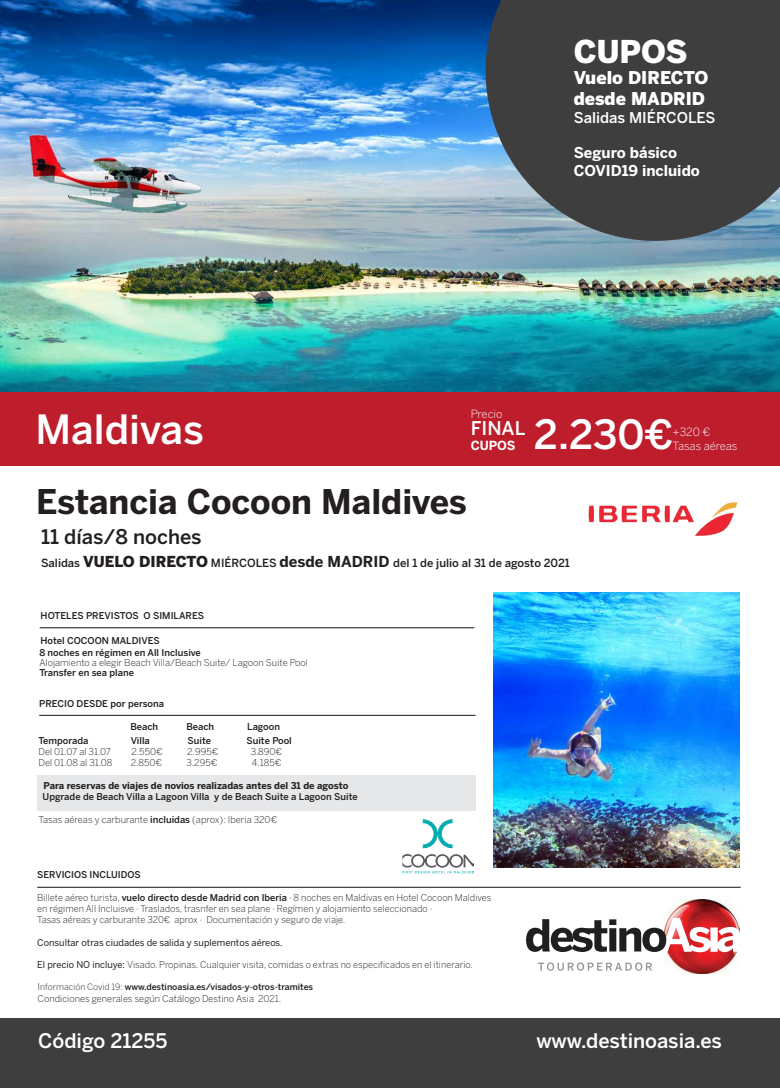
<style>
.page{position:relative;width:780px;height:1088px;background:#fff}
.page>*{position:absolute;margin:0;border:0;box-sizing:border-box;transform-origin:0 0}
.t1{font:500 40px "Benton Sans";color:#fff}
.t2{font:700 33.75px "Benton Sans";color:#231f20}
.t3{font:900 31.25px "Benton Sans";letter-spacing:-.005em;color:#fff}
.t4{font:500 20px "Benton Sans";color:#fff}
.t5{font:500 20px "Benton Sans";color:#231f20}
.t6{font:500 18.75px "Benton Sans";color:#fff}
.t7{font:900 17.5px/21px "Benton Sans";color:#fff}
.t8{font:700 14.88px/17.8px "Benton Sans";color:#fff}
.t9{font:500 14.88px "Benton Sans";color:#fff}
.t10{font:700 12.5px "Benton Sans";letter-spacing:-.005em;color:#fff}
.t11{font:500 11.25px "Benton Sans";color:#231f20}
.t12{font:300 11.25px "Benton Sans";color:#fff}
.t13{font:300 9.38px/11.2px "Benton Sans";color:#231f20}
.t14{font:500 9.38px "Benton Sans";color:#231f20}
.t15{font:700 9.38px "Benton Sans";color:#231f20}
.t16{font:9.38px "Benton Sans";color:#231f20}
.t17{font:500 8.75px "Benton Sans";color:#231f20}
.s1{font-weight:900;font-size:15px}
.s2{font-weight:700;font-size:15px}
.s3{font-weight:500}
.s4{font-weight:400}
.s5{font-weight:300;font-size:9.38px}
.s6{font-weight:300}
</style>
<div class="page">
<img style="left:0;top:0;width:780px;height:393px">
<div style="left:37px;top:775px;width:438px;height:36px;background:#e6e7e9"></div>
<div style="left:0;top:1018px;width:780px;height:70px;background:#3e3e3f"></div>
<div style="left:0;top:393px;width:780px;height:73px;background:#be1d2c"></div>
<hr style="left:37px;top:887px;width:703px;height:1px;background:#231f20">
<hr style="left:39px;top:715px;width:436px;height:1px;background:#231f20">
<hr style="left:40px;top:627px;width:434px;height:1px;background:#231f20">
<img style="left:666px;top:899px;width:73px;height:74px">
<svg style="left:538px;top:962px;width:114px;height:9px"></svg>
<svg style="left:526px;top:918px;width:214px;height:34px"></svg>
<img style="left:588px;top:502px;width:150px;height:34px">
<svg style="left:485px;top:0;width:295px;height:241px;background:#464b4f"></svg>
<img style="left:493px;top:593px;width:246px;height:274px">
<img style="left:402px;top:819px;width:71px;height:55px">
<h3 class="t3" style="left:573px;top:33px;width:115px">CUPOS</h3>
<h3 class="t7" style="left:573px;top:67px;width:136px">Vuelo DIRECTO desde MADRID</h3>
<h3 class="t9" style="left:573px;top:108px;width:143px">Salidas MIÉRCOLES</h3>
<h3 class="t8" style="left:573px;top:144px;width:128px">Seguro básico<br>COVID19 incluido</h3>
<h1 class="t1" style="left:35px;top:406px;width:170px">Maldivas</h1>
<p class="t12" style="left:470px;top:407px;width:33px">Precio</p>
<h3 class="t6" style="left:470px;top:416px;width:56px">FINAL</h3>
<h3 class="t10" style="left:470px;top:437px;width:46px">CUPOS</h3>
<h1 class="t1" style="left:534px;top:410px;width:141px">2.230€</h1>
<p class="t12" style="left:672px;top:426px;width:39px">+320 €</p>
<p class="t12" style="left:672px;top:439px;width:66px">Tasas aéreas</p>
<h2 class="t2" style="left:36px;top:482px;width:432px">Estancia Cocoon Maldives</h2>
<h3 class="t5" style="left:41px;top:525px;width:162px">11 días/8 noches</h3>
<p class="t11" style="left:41px;top:556px;width:530px">Salidas <span class="s1">VUELO DIRECTO</span> MIÉRCOLES <span class="s2">desde MADRID</span> del 1 de julio al 31 de agosto 2021</p>
<p class="t14" style="left:41px;top:610px;width:165px">HOTELES PREVISTOS O SIMILARES</p>
<p class="t14" style="left:40px;top:635px;width:121px">Hotel COCOON MALDIVES</p>
<p class="t14" style="left:39px;top:647px;width:163px">8 noches en régimen en All Inclusive</p>
<p class="t13" style="left:39px;top:657px;width:270px">Alojamiento a elegir Beach Villa/Beach Suite/ Lagoon Suite Pool</p>
<p class="t14" style="left:39px;top:667px;width:96px">Transfer en sea plane</p>
<p class="t14" style="left:39px;top:698px;width:126px">PRECIO DESDE por persona</p>
<p class="t14" style="left:130px;top:721px;width:29px">Beach</p>
<p class="t14" style="left:186px;top:721px;width:29px">Beach</p>
<p class="t14" style="left:247px;top:721px;width:34px">Lagoon</p>
<p class="t14" style="left:39px;top:735px;width:52px">Temporada</p>
<p class="t14" style="left:131px;top:735px;width:21px">Villa</p>
<p class="t14" style="left:187px;top:735px;width:25px">Suite</p>
<p class="t14" style="left:246px;top:735px;width:47px">Suite Pool</p>
<p class="t13" style="left:39px;top:746px;width:74px">Del 01.07 al 31.07</p>
<p class="t13" style="left:131px;top:746px;width:33px">2.550€</p>
<p class="t13" style="left:187px;top:746px;width:33px">2.995€</p>
<p class="t13" style="left:251px;top:746px;width:33px">3.890€</p>
<p class="t13" style="left:39px;top:757px;width:75px">Del 01.08 al 31.08</p>
<p class="t13" style="left:131px;top:757px;width:33px">2.850€</p>
<p class="t13" style="left:187px;top:757px;width:32px">3.295€</p>
<p class="t13" style="left:252px;top:757px;width:31px">4.185€</p>
<p class="t15" style="left:44px;top:780px;width:306px">Para reservas de viajes de novios realizadas antes del 31 de agosto</p>
<p class="t14" style="left:43px;top:791px;width:316px">Upgrade de Beach Villa a Lagoon Villa y de Beach Suite a Lagoon Suite</p>
<p class="t13" style="left:39px;top:813px;width:240px">Tasas aéreas y carburante <span class="s3">incluidas</span> (aprox): Iberia 320€</p>
<p class="t14" style="left:37px;top:869px;width:105px">SERVICIOS INCLUIDOS</p>
<p class="t13" style="left:37px;top:891px;width:455px">Billete aéreo turista, <span class="s3">vuelo directo desde Madrid con Iberia</span> · 8 noches en Maldivas en Hotel Cocoon Maldives en régimen All Incluisve · Traslados, trasnfer en sea plane · Regímen y alojamiento seleccionado ·<br>Tasas aéreas y carburante 320€ aprox · Documentación y seguro de viaje.</p>
<p class="t16" style="left:37px;top:936px;width:247px">Consultar otras ciudades de salida y suplementos aéreos.</p>
<p class="t13" style="left:37px;top:959px;width:437px"><span class="s4">El precio NO incluye:</span> Visado. Propinas. Cualquier visita, comidas o extras no especificados en el itinerario.</p>
<p class="t17" style="left:38px;top:982px;width:277px"><span class="s5">I</span><span class="s6">nformación Covid 19:</span> www.destinoasia.es/visados-y-otros-tramites</p>
<p class="t13" style="left:38px;top:992px;width:245px">Condiciones generales según Catálogo Destino Asia 2021.</p>
<h3 class="t4" style="left:38px;top:1029px;width:131px">Código 21255</h3>
<h3 class="t4" style="left:536px;top:1029px;width:187px">www.destinoasia.es</h3>
</div>
